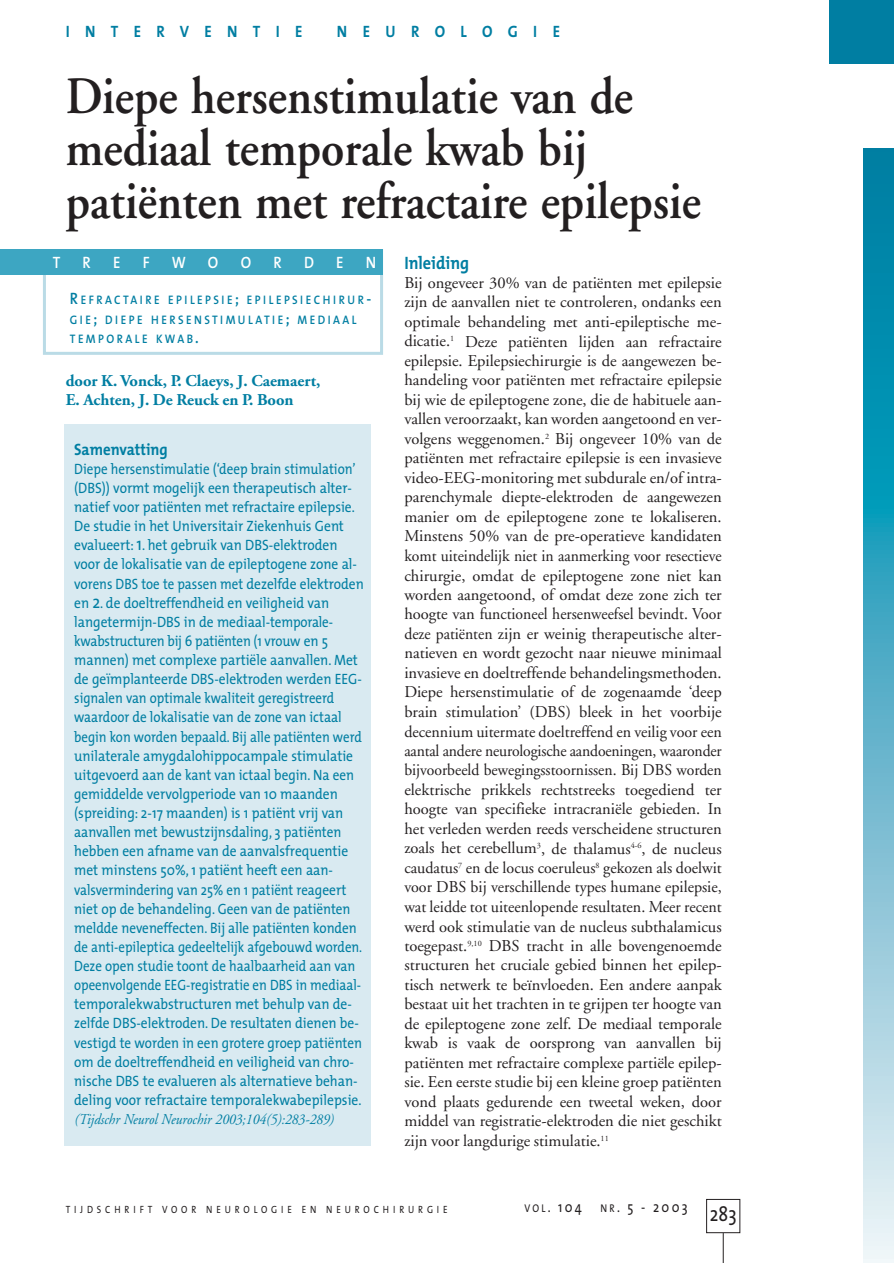
<style>
.page{position:relative;width:894px;height:1263px;background:#fff}
.page>*{position:absolute;margin:0;border:0;box-sizing:border-box;transform-origin:0 0}
.t1{font:600 52.5px/52.5px "Adobe Garamond";color:#231f20;scale:.9 1}
.t2{font:21px "The Mix";color:#231f20;scale:.85 1}
.t3{font:700 18px "The Mix";color:#007ea2;scale:.9 1}
.t4{font:16.5px/19.5px "Adobe Garamond";color:#231f20;text-align:justify}
.t5{font:700 16.5px/19.5px "Adobe Garamond";color:#007ea2}
.t6{font:700 16.5px "The Mix";letter-spacing:1.025em;color:#007ea2;scale:.9 1}
.t7{font:700 16.5px "The Mix";color:#007ea2;scale:.9 1}
.t8{font:600 16.5px "The Mix";color:#fff;scale:.9 1}
.t9{font:15px/19px "The Mix";color:#007ea2;scale:.87 1}
.t10{font:italic 15px "Adobe Garamond";color:#007ea2;scale:.9 1}
.t11{font:15px "The Mix";letter-spacing:.185em;color:#231f20;scale:.85 1}
.t12{font:600 12.3px/19.5px "The Mix";letter-spacing:.22em;color:#007ea2;scale:.9 1}
.t13{font:10.5px "The Mix";letter-spacing:.43em;color:#231f20;scale:.85 1}
.s1{font-size:16.5px}
.s2{font-size:18px}
.s3{font-size:11.25px}
</style>
<div class="page">
<hr style="left:723px;top:1233px;width:1px;height:30px;background:#231f20">
<div style="left:706px;top:1199px;width:34px;height:34px;border:1px solid #231f20"></div>
<svg style="left:864px;top:149px;width:30px;height:1114px;background:#5cb3ca"></svg>
<div style="left:830px;top:0;width:64px;height:64px;background:#007ea2"></div>
<div style="left:43px;top:249px;width:340px;height:106px;border:3px solid #badbe6"></div>
<div style="left:0;top:249px;width:383px;height:26px;background:#3da6c2"></div>
<div style="left:64px;top:424px;width:306px;height:722px;background:#d9eaf1"></div>
<p class="t6" style="left:66px;top:26px;width:265px">INTERVENTIE</p>
<p class="t6" style="left:337px;top:26px;width:250px">NEUROLOGIE</p>
<h1 class="t1" style="left:66px;top:75px;width:708px">Diepe hersenstimulatie van de mediaal temporale kwab bij patiënten met refractaire epilepsie</h1>
<p class="t8" style="left:53px;top:256px;width:10px">T</p>
<p class="t8" style="left:83px;top:256px;width:11px">R</p>
<p class="t8" style="left:113px;top:256px;width:10px">E</p>
<p class="t8" style="left:143px;top:256px;width:9px">F</p>
<p class="t8" style="left:172px;top:256px;width:17px">W</p>
<p class="t8" style="left:208px;top:256px;width:13px">O</p>
<p class="t8" style="left:241px;top:256px;width:13px">O</p>
<p class="t8" style="left:273px;top:256px;width:11px">R</p>
<p class="t8" style="left:304px;top:256px;width:13px">D</p>
<p class="t8" style="left:336px;top:256px;width:10px">E</p>
<p class="t8" style="left:366px;top:256px;width:13px">N</p>
<p class="t12" style="left:70px;top:291px;width:336px"><span class="s1">R</span>EFRACTAIRE EPILEPSIE<span class="s1">;</span> EPILEPSIECHIRUR<span class="s1">-<br></span>GIE<span class="s1">;</span> DIEPE HERSENSTIMULATIE<span class="s1">;</span> MEDIAAL<br>TEMPORALE KWAB<span class="s1">.</span></p>
<p class="t5" style="left:66px;top:372px;width:256px">door K. Vonck, P. Claeys, J. Caemaert,<br>E. Achten, J. De Reuck en P. Boon</p>
<p class="t7" style="left:74px;top:443px;width:105px">Samenvatting</p>
<p class="t9" style="left:74px;top:461px;width:335px">Diepe hersenstimulatie (‘deep brain stimulation’ (DBS)) vormt mogelijk een therapeutisch alter&shy;natief voor patiënten met refractaire epilepsie.<br>De studie in het Universitair Ziekenhuis Gent evalueert: <span class="s2">1</span>. het gebruik van DBS-elektroden voor de lokalisatie van de epileptogene zone al&shy;vorens DBS toe te passen met dezelfde elektroden en <span class="s2">2</span>. de doeltreffendheid en veiligheid van langetermijn-DBS in de mediaal-temporale&shy;kwabstructuren bij 6 patiënten (1 vrouw en 5 mannen) met complexe partiële aanvallen. Met de geïmplanteerde DBS-elektroden werden EEG&shy;signalen van optimale kwaliteit geregistreerd waardoor de lokalisatie van de zone van ictaal begin kon worden bepaald. Bij alle patiënten werd unilaterale amygdalohippocampale stimulatie uitgevoerd aan de kant van ictaal begin. Na een gemiddelde vervolgperiode van 10 maanden (spreiding: 2-17 maanden) is 1 patiënt vrij van aanvallen met bewustzijnsdaling, 3 patiënten hebben een afname van de aanvalsfrequentie met minstens 50%, 1 patiënt heeft een aan&shy;valsvermindering van 25% en 1 patiënt reageert niet op de behandeling. Geen van de patiënten meldde neveneffecten. Bij alle patiënten konden de anti-epileptica gedeeltelijk afgebouwd worden.<br>Deze open studie toont de haalbaarheid aan van opeenvolgende EEG-registratie en DBS in mediaal&shy;temporalekwabstructuren met behulp van de&shy;zelfde DBS-elektroden. De resultaten dienen be&shy;vestigd te worden in een grotere groep patiënten om de doeltreffendheid en veiligheid van chro&shy;nische DBS te evalueren als alternatieve behan&shy;deling voor refractaire temporalekwabepilepsie.</p>
<p class="t10" style="left:74px;top:1113px;width:290px">(Tijdschr Neurol Neurochir 2003;104(5):283-289)</p>
<p class="t3" style="left:404px;top:256px;width:73px">Inleiding</p>
<p class="t4" style="left:404px;top:275px;width:319px">Bij ongeveer 30% van de patiënten met epilepsie zijn de aanvallen niet te controleren, ondanks een optimale behandeling met anti-epileptische me&shy;dicatie.<sup>1</sup> Deze patiënten lijden aan refractaire epilepsie. Epilepsiechirurgie is de aangewezen be&shy;handeling voor patiënten met refractaire epilepsie bij wie de epileptogene zone, die de habituele aan&shy;vallen veroorzaakt, kan worden aangetoond en ver&shy;volgens weggenomen.<sup>2</sup> Bij ongeveer 10% van de patiënten met refractaire epilepsie is een invasieve video-EEG-monitoring met subdurale en/of intra&shy;parenchymale diepte-elektroden de aangewezen manier om de epileptogene zone te lokaliseren.<br>Minstens 50% van de pre-operatieve kandidaten komt uiteindelijk niet in aanmerking voor resectieve chirurgie, omdat de epileptogene zone niet kan worden aangetoond, of omdat deze zone zich ter hoogte van functioneel hersenweefsel bevindt. Voor deze patiënten zijn er weinig therapeutische alter&shy;natieven en wordt gezocht naar nieuwe minimaal invasieve en doeltreffende behandelingsmethoden.<br>Diepe hersenstimulatie of de zogenaamde ‘deep brain stimulation’ (DBS) bleek in het voorbije decennium uitermate doeltreffend en veilig voor een aantal andere neurologische aandoeningen, waaronder bijvoorbeeld bewegingsstoornissen. Bij DBS worden elektrische prikkels rechtstreeks toegediend ter hoogte van specifieke intracraniële gebieden. In het verleden werden reeds verscheidene structuren zoals het cerebellum<sup>3</sup>, de thalamus<sup>4-6</sup>, de nucleus caudatus<sup>7</sup> en de locus coeruleus<sup>8</sup> gekozen als doelwit voor DBS bij verschillende types humane epilepsie, wat leidde tot uiteenlopende resultaten. Meer recent werd ook stimulatie van de nucleus subthalamicus toegepast.<sup>9,10</sup> DBS tracht in alle bovengenoemde structuren het cruciale gebied binnen het epilep&shy;tisch netwerk te beïnvloeden. Een andere aanpak bestaat uit het trachten in te grijpen ter hoogte van de epileptogene zone zelf. De mediaal temporale kwab is vaak de oorsprong van aanvallen bij patiënten met refractaire complexe partiële epilep&shy;sie. Een eerste studie bij een kleine groep patiënten vond plaats gedurende een tweetal weken, door middel van registratie-elektroden die niet geschikt zijn voor langdurige stimulatie.<sup>11</sup></p>
<p class="t13" style="left:66px;top:1205px;width:451px">TIJDSCHRIFT VOOR NEUROLOGIE EN NEUROCHIRURGIE</p>
<p class="t11" style="left:524px;top:1201px;width:194px"><span class="s3">VOL</span>. 104 <span class="s3">NR</span>. 5 - 2003</p>
<p class="t2" style="left:710px;top:1207px;width:33px">283</p>
</div>
